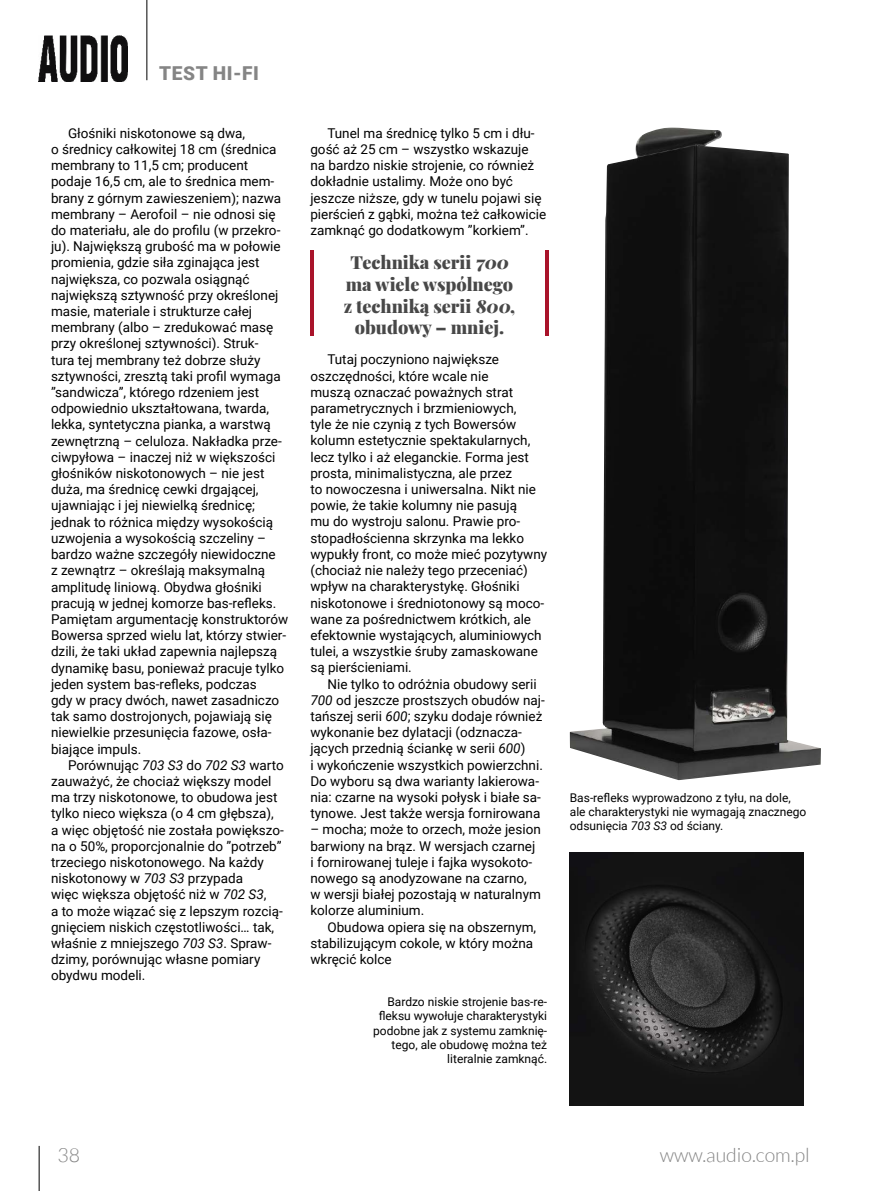
<style>
.page{position:relative;width:893px;height:1191px;background:#fff}
.page>*{position:absolute;margin:0;border:0;box-sizing:border-box;transform-origin:0 0}
.t1{font:300 19.5px "Lato";color:#858585}
.t2{font:900 19.2px "Roboto";letter-spacing:.035em;color:#858585}
.t3{font:900 18px/21.6px "Playfair Display";color:#484848;text-align:center}
.t4{font:13.5px/16.2px "Roboto";color:#000}
.t5{font:12px/14.4px "Roboto";color:#000}
.s1{font-style:italic}
</style>
<div class="page">
<hr style="left:39px;top:1145px;width:1px;height:46px;background:#000">
<hr style="left:147px;top:0;width:1px;height:80px;background:#000">
<img style="left:39px;top:35px;width:89px;height:46px">
<hr style="left:310px;top:251px;width:4px;height:85px;background:#a9132a">
<hr style="left:545px;top:251px;width:4px;height:85px;background:#a9132a">
<img style="left:570px;top:128px;width:251px;height:652px">
<img style="left:570px;top:852px;width:234px;height:254px">
<h2 class="t2" style="left:159px;top:60px;width:101px">TEST HI-FI</h2>
<p class="t4" style="left:51px;top:124px;width:239px;text-indent:17px">Głośniki niskotonowe są dwa,<br>o średnicy całkowitej 18 cm (średnica membrany to 11,5 cm; producent podaje 16,5 cm, ale to średnica mem&shy;brany z górnym zawieszeniem); nazwa membrany – Aerofoil – nie odnosi się do materiału, ale do profilu (w przekro&shy;ju). Największą grubość ma w połowie promienia, gdzie siła zginająca jest największa, co pozwala osiągnąć największą sztywność przy określonej masie, materiale i strukturze całej membrany (albo – zredukować masę przy określonej sztywności). Struk-<br>tura tej membrany też dobrze służy sztywności, zresztą taki profil wymaga ”sandwicza”, którego rdzeniem jest odpowiednio ukształtowana, twarda, lekka, syntetyczna pianka, a warstwą zewnętrzną – celuloza. Nakładka prze&shy;ciwpyłowa – inaczej niż w większości głośników niskotonowych – nie jest duża, ma średnicę cewki drgającej, ujawniając i jej niewielką średnicę; jednak to różnica między wysokością uzwojenia a wysokością szczeliny – bardzo ważne szczegóły niewidoczne<br>z zewnątrz – określają maksymalną amplitudę liniową. Obydwa głośniki pracują w jednej komorze bas-refleks.<br>Pamiętam argumentację konstruktorów Bowersa sprzed wielu lat, którzy stwier&shy;dzili, że taki układ zapewnia najlepszą dynamikę basu, ponieważ pracuje tylko jeden system bas-refleks, podczas<br>gdy w pracy dwóch, nawet zasadniczo tak samo dostrojonych, pojawiają się niewielkie przesunięcia fazowe, osła&shy;biające impuls.</p>
<p class="t4" style="left:51px;top:756px;width:234px;text-indent:17px">Porównując <span class="s1">703 S3</span> do <span class="s1">702 S3</span> warto zauważyć, że chociaż większy model ma trzy niskotonowe, to obudowa jest tylko nieco większa (o 4 cm głębsza), a więc objętość nie została powiększo&shy;na o 50%, proporcjonalnie do ”potrzeb” trzeciego niskotonowego. Na każdy niskotonowy w <span class="s1">703 S3</span> przypada<br>więc większa objętość niż w <span class="s1">702 S3</span>,<br>a to może wiązać się z lepszym rozcią&shy;gnięciem niskich częstotliwości… tak, właśnie z mniejszego <span class="s1">703 S3</span>. Spraw&shy;dzimy, porównując własne pomiary obydwu modeli.</p>
<p class="t4" style="left:310px;top:124px;width:237px;text-indent:17px">Tunel ma średnicę tylko 5 cm i dłu&shy;gość aż 25 cm – wszystko wskazuje na bardzo niskie strojenie, co również dokładnie ustalimy. Może ono być jeszcze niższe, gdy w tunelu pojawi się pierścień z gąbki, można też całkowicie zamknąć go dodatkowym ”korkiem”.</p>
<h3 class="t3" style="left:344px;top:250px;width:173px">Technika serii 700 ma wiele wspólnego z techniką serii 800, obudowy – mniej.</h3>
<p class="t4" style="left:310px;top:351px;width:238px;text-indent:17px">Tutaj poczyniono największe oszczędności, które wcale nie<br>muszą oznaczać poważnych strat parametrycznych i brzmieniowych,<br>tyle że nie czynią z tych Bowersów kolumn estetycznie spektakularnych, lecz tylko i aż eleganckie. Forma jest prosta, minimalistyczna, ale przez<br>to nowoczesna i uniwersalna. Nikt nie powie, że takie kolumny nie pasują<br>mu do wystroju salonu. Prawie pro&shy;stopadłościenna skrzynka ma lekko wypukły front, co może mieć pozytywny (chociaż nie należy tego przeceniać) wpływ na charakterystykę. Głośniki niskotonowe i średniotonowy są moco&shy;wane za pośrednictwem krótkich, ale efektownie wystających, aluminiowych tulei, a wszystkie śruby zamaskowane są pierścieniami.</p>
<p class="t4" style="left:310px;top:675px;width:236px;text-indent:17px">Nie tylko to odróżnia obudowy serii <span class="s1">700</span> od jeszcze prostszych obudów naj&shy;tańszej serii <span class="s1">600</span>; szyku dodaje również wykonanie bez dylatacji (odznacza&shy;jących przednią ściankę w serii <span class="s1">600</span>)<br>i wykończenie wszystkich powierzchni.<br>Do wyboru są dwa warianty lakierowa&shy;nia: czarne na wysoki połysk i białe sa&shy;tynowe. Jest także wersja fornirowana</p>
<p class="t4" style="left:310px;top:821px;width:232px">– mocha; może to orzech, może jesion barwiony na brąz. W wersjach czarnej i fornirowanej tuleje i fajka wysokoto&shy;nowego są anodyzowane na czarno,<br>w wersji białej pozostają w naturalnym kolorze aluminium.</p>
<p class="t4" style="left:310px;top:918px;width:227px;text-indent:17px">Obudowa opiera się na obszernym, stabilizującym cokole, w który można wkręcić kolce</p>
<p class="t5" style="left:373px;top:993px;width:175px;text-align:right">Bardzo niskie strojenie bas-re&shy;fleksu wywołuje charakterystyki podobne jak z systemu zamknię&shy;tego, ale obudowę można też literalnie zamknąć.</p>
<p class="t5" style="left:570px;top:789px;width:238px">Bas-refleks wyprowadzono z tyłu, na dole, ale charakterystyki nie wymagają znacznego odsunięcia <span class="s1">703 S3</span> od ściany.</p>
<h1 class="t1" style="left:57px;top:1144px;width:24px">38</h1>
<h1 class="t1" style="left:660px;top:1144px;width:151px">www.audio.com.pl</h1>
</div>
